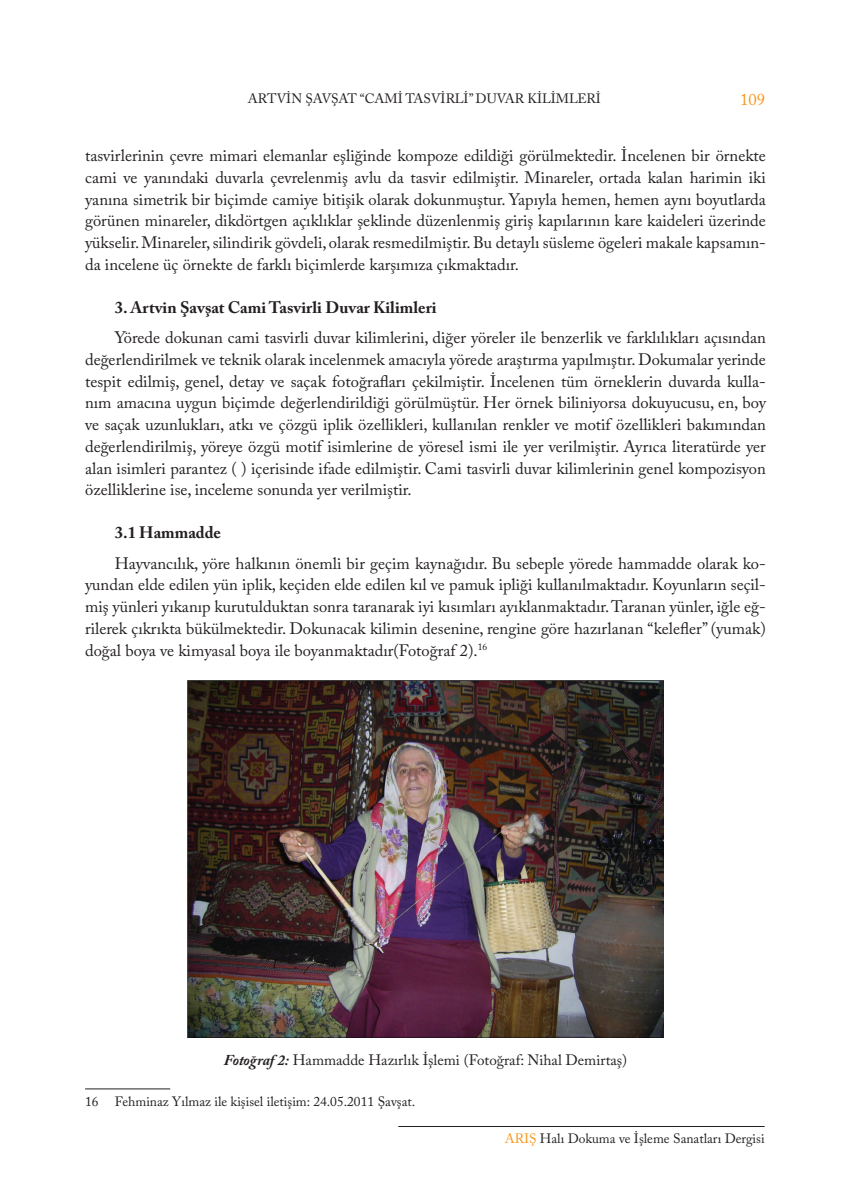
<style>
.page{position:relative;width:851px;height:1191px;background:#fff}
.page>*{position:absolute;margin:0;border:0;box-sizing:border-box;transform-origin:0 0}
.t1{font:16.5px/21.8px "Adobe Caslon Pro";color:#231f20;text-align:justify}
.t2{font:700 16.5px "Adobe Caslon Pro";color:#231f20}
.t3{font:16.5px "Adobe Caslon Pro";color:#f7981d}
.t4{font:15px "Adobe Caslon Pro";color:#231f20}
.t5{font:13.5px "Adobe Caslon Pro";color:#231f20}
.s1{font-weight:700;font-style:italic}
.s2{color:#f7981d}
</style>
<div class="page">
<hr style="left:398px;top:1126px;width:366px;height:1px;background:#231f20">
<img style="left:188px;top:681px;width:475px;height:356px">
<hr style="left:85px;top:1088px;width:85px;height:1px;background:#231f20">
<p class="t5" style="left:248px;top:90px;width:354px">ARTVİN ŞAVŞAT “CAMİ TASVİRLİ” DUVAR KİLİMLERİ</p>
<p class="t3" style="left:740px;top:90px;width:26px">109</p>
<p class="t1" style="left:85px;top:144px;width:682px">tasvirlerinin çevre mimari elemanlar eşliğinde kompoze edildiği görülmektedir. İncelenen bir örnekte cami ve yanındaki duvarla çevrelenmiş avlu da tasvir edilmiştir. Minareler, ortada kalan harimin iki yanına simetrik bir biçimde camiye bitişik olarak dokunmuştur. Yapıyla hemen, hemen aynı boyutlarda görünen minareler, dikdörtgen açıklıklar şeklinde düzenlenmiş giriş kapılarının kare kaideleri üzerinde yükselir. Minareler, silindirik gövdeli, olarak resmedilmiştir. Bu detaylı süsleme ögeleri makale kapsamın&shy;da incelene üç örnekte de farklı biçimlerde karşımıza çıkmaktadır.</p>
<p class="t2" style="left:115px;top:297px;width:323px">3. Artvin Şavşat Cami Tasvirli Duvar Kilimleri</p>
<p class="t1" style="left:85px;top:326px;width:682px;text-indent:30px">Yörede dokunan cami tasvirli duvar kilimlerini, diğer yöreler ile benzerlik ve farklılıkları açısından değerlendirilmek ve teknik olarak incelenmek amacıyla yörede araştırma yapılmıştır. Dokumalar yerinde tespit edilmiş, genel, detay ve saçak fotoğrafları çekilmiştir. İncelenen tüm örneklerin duvarda kulla&shy;nım amacına uygun biçimde değerlendirildiği görülmüştür. Her örnek biliniyorsa dokuyucusu, en, boy ve saçak uzunlukları, atkı ve çözgü iplik özellikleri, kullanılan renkler ve motif özellikleri bakımından değerlendirilmiş, yöreye özgü motif isimlerine de yöresel ismi ile yer verilmiştir. Ayrıca literatürde yer alan isimleri parantez ( ) içerisinde ifade edilmiştir. Cami tasvirli duvar kilimlerinin genel kompozisyon özelliklerine ise, inceleme sonunda yer verilmiştir.</p>
<p class="t2" style="left:115px;top:523px;width:108px">3.1 Hammadde</p>
<p class="t1" style="left:85px;top:552px;width:682px;text-indent:30px">Hayvancılık, yöre halkının önemli bir geçim kaynağıdır. Bu sebeple yörede hammadde olarak ko&shy;yundan elde edilen yün iplik, keçiden elde edilen kıl ve pamuk ipliği kullanılmaktadır. Koyunların seçil&shy;miş yünleri yıkanıp kurutulduktan sonra taranarak iyi kısımları ayıklanmaktadır. Taranan yünler, iğle eğ&shy;rilerek çıkrıkta bükülmektedir. Dokunacak kilimin desenine, rengine göre hazırlanan “kelefler” (yumak) doğal boya ve kimyasal boya ile boyanmaktadır(Fotoğraf 2).<sup>16</sup></p>
<p class="t4" style="left:224px;top:1051px;width:405px"><span class="s1">Fotoğraf 2:</span> Hammadde Hazırlık İşlemi (Fotoğraf: Nihal Demirtaş)</p>
<p class="t5" style="left:85px;top:1093px;width:331px">16 Fehminaz Yılmaz ile kişisel iletişim: 24.05.2011 Şavşat.</p>
<p class="t5" style="left:504px;top:1131px;width:261px"><span class="s2">ARIŞ</span> Halı Dokuma ve İşleme Sanatları Dergisi</p>
</div>
